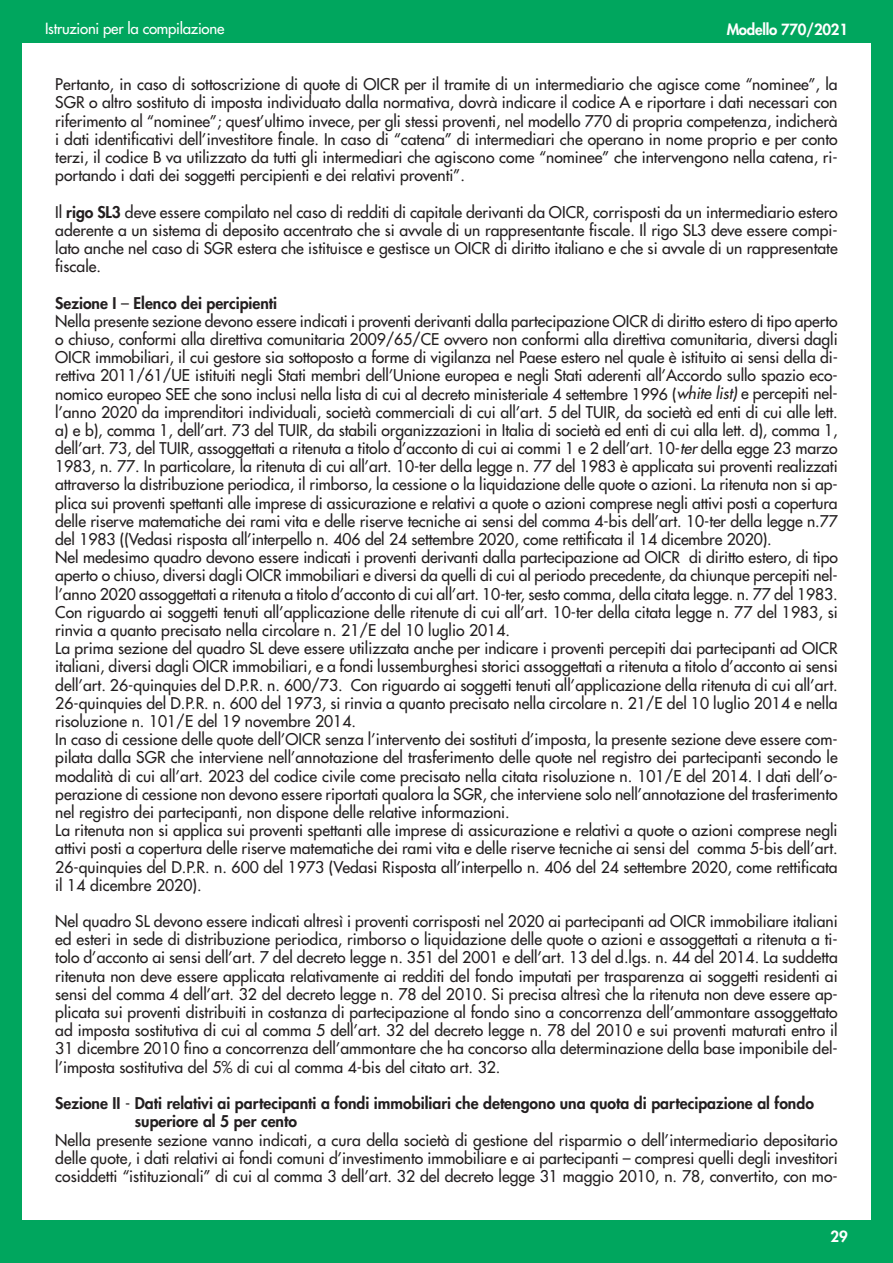
<style>
.page{position:relative;width:893px;height:1263px;background:#fff}
.page>*{position:absolute;margin:0;border:0;box-sizing:border-box;transform-origin:0 0}
.t1{font:15.75px/18.1px "Futura";color:#231f20;text-align:justify}
.t2{font:800 15.75px/18.1px "Futura";color:#231f20}
.t3{font:15px "Futura";letter-spacing:-.015em;color:#fff}
.t4{font:800 15px "Futura";letter-spacing:-.015em;color:#fff}
.s1{font-weight:800}
.s2{font-style:italic}
.s3{font-weight:400}
</style>
<div class="page">
<div style="left:0;top:43px;width:21px;height:1220px;background:#00a65e"></div>
<div style="left:872px;top:43px;width:21px;height:1177px;background:#00a65e"></div>
<div style="left:0;top:1220px;width:893px;height:43px;background:#00a65e"></div>
<div style="left:0;top:0;width:893px;height:43px;background:#00a65e"></div>
<p class="t3" style="left:45px;top:21px;width:181px">Istruzioni per la compilazione</p>
<p class="t4" style="left:727px;top:23px;width:123px">Modello 770/2021</p>
<p class="t1" style="left:55px;top:76px;width:784px">Pertanto, in caso di sottoscrizione di quote di OICR per il tramite di un intermediario che agisce come “nominee”, la SGR o altro sostituto di imposta individuato dalla normativa, dovrà indicare il codice A e riportare i dati necessari con riferimento al “nominee”; quest’ultimo invece, per gli stessi proventi, nel modello 770 di propria competenza, indicherà i dati identificativi dell’investitore finale. In caso di “catena” di intermediari che operano in nome proprio e per conto terzi, il codice B va utilizzato da tutti gli intermediari che agiscono come “nominee” che intervengono nella catena, ri&shy;portando i dati dei soggetti percipienti e dei relativi proventi”.</p>
<p class="t1" style="left:55px;top:204px;width:784px">Il <span class="s1">rigo SL3</span> deve essere compilato nel caso di redditi di capitale derivanti da OICR, corrisposti da un intermediario estero aderente a un sistema di deposito accentrato che si avvale di un rappresentante fiscale. Il rigo SL3 deve essere compi&shy;lato anche nel caso di SGR estera che istituisce e gestisce un OICR di diritto italiano e che si avvale di un rappresentate fiscale.</p>
<p class="t1" style="left:55px;top:295px;width:784px;text-align:left"><span class="s1">Sezione I</span> – <span class="s1">Elenco dei percipienti<br></span>Nella presente sezione devono essere indicati i proventi derivanti dalla partecipazione OICR di diritto estero di tipo aperto o chiuso, conformi alla direttiva comunitaria 2009/65/CE ovvero non conformi alla direttiva comunitaria, diversi dagli OICR immobiliari, il cui gestore sia sottoposto a forme di vigilanza nel Paese estero nel quale è istituito ai sensi della di&shy;rettiva 2011/61/UE istituiti negli Stati membri dell’Unione europea e negli Stati aderenti all’Accordo sullo spazio eco&shy;nomico europeo SEE che sono inclusi nella lista di cui al decreto ministeriale 4 settembre 1996 (<span class="s2">white list)</span>e percepiti nel&shy;l’anno 2020 da imprenditori individuali, società commerciali di cui all’art. 5 del TUIR, da società ed enti di cui alle lett. a) e b), comma 1, dell’art. 73 del TUIR, da stabili organizzazioni in Italia di società ed enti di cui alla lett. d), comma 1, dell’art. 73, del TUIR, assoggettati a ritenuta a titolo d’acconto di cui ai commi 1 e 2 dell’art. 10-<span class="s2">ter</span>della egge 23 marzo 1983, n. 77. In particolare, la ritenuta di cui all’art. 10-ter della legge n. 77 del 1983 è applicata sui proventi realizzati attraverso la distribuzione periodica, il rimborso, la cessione o la liquidazione delle quote o azioni. La ritenuta non si ap&shy;plica sui proventi spettanti alle imprese di assicurazione e relativi a quote o azioni comprese negli attivi posti a copertura delle riserve matematiche dei rami vita e delle riserve tecniche ai sensi del comma 4-bis dell’art. 10-ter della legge n.77 del 1983 ((Vedasi risposta all’interpello n. 406 del 24 settembre 2020, come rettificata il 14 dicembre 2020).<br>Nel medesimo quadro devono essere indicati i proventi derivanti dalla partecipazione ad OICR di diritto estero, di tipo aperto o chiuso, diversi dagli OICR immobiliari e diversi da quelli di cui al periodo precedente, da chiunque percepiti nel&shy;l’anno 2020 assoggettati a ritenuta a titolo d’acconto di cui all’art. 10-ter, sesto comma, della citata legge. n. 77 del 1983.<br>Con riguardo ai soggetti tenuti all’applicazione delle ritenute di cui all’art. 10-ter della citata legge n. 77 del 1983, si rinvia a quanto precisato nella circolare n. 21/E del 10 luglio 2014.<br>La prima sezione del quadro SL deve essere utilizzata anche per indicare i proventi percepiti dai partecipanti ad OICR italiani, diversi dagli OICR immobiliari, e a fondi lussemburghesi storici assoggettati a ritenuta a titolo d’acconto ai sensi dell’art. 26-quinquies del D.P.R. n. 600/73. Con riguardo ai soggetti tenuti all’applicazione della ritenuta di cui all’art.<br>26-quinquies del D.P.R. n. 600 del 1973, si rinvia a quanto precisato nella circolare n. 21/E del 10 luglio 2014 e nella risoluzione n. 101/E del 19 novembre 2014.<br>In caso di cessione delle quote dell’OICR senza l’intervento dei sostituti d’imposta, la presente sezione deve essere com&shy;pilata dalla SGR che interviene nell’annotazione del trasferimento delle quote nel registro dei partecipanti secondo le modalità di cui all’art. 2023 del codice civile come precisato nella citata risoluzione n. 101/E del 2014. I dati dell’o&shy;perazione di cessione non devono essere riportati qualora la SGR, che interviene solo nell’annotazione del trasferimento nel registro dei partecipanti, non dispone delle relative informazioni.<br>La ritenuta non si applica sui proventi spettanti alle imprese di assicurazione e relativi a quote o azioni comprese negli attivi posti a copertura delle riserve matematiche dei rami vita e delle riserve tecniche ai sensi del comma 5-bis dell’art.<br>26-quinquies del D.P.R. n. 600 del 1973 (Vedasi Risposta all’interpello n. 406 del 24 settembre 2020, come rettificata il 14 dicembre 2020).</p>
<p class="t1" style="left:55px;top:913px;width:784px">Nel quadro SL devono essere indicati altresì i proventi corrisposti nel 2020 ai partecipanti ad OICR immobiliare italiani ed esteri in sede di distribuzione periodica, rimborso o liquidazione delle quote o azioni e assoggettati a ritenuta a ti&shy;tolo d’acconto ai sensi dell’art. 7 del decreto legge n. 351 del 2001 e dell’art. 13 del d.lgs. n. 44 del 2014. La suddetta ritenuta non deve essere applicata relativamente ai redditi del fondo imputati per trasparenza ai soggetti residenti ai sensi del comma 4 dell’art. 32 del decreto legge n. 78 del 2010. Si precisa altresì che la ritenuta non deve essere ap&shy;plicata sui proventi distribuiti in costanza di partecipazione al fondo sino a concorrenza dell’ammontare assoggettato ad imposta sostitutiva di cui al comma 5 dell’art. 32 del decreto legge n. 78 del 2010 e sui proventi maturati entro il 31 dicembre 2010 fino a concorrenza dell’ammontare che ha concorso alla determinazione della base imponibile del&shy;l’imposta sostitutiva del 5% di cui al comma 4-bis del citato art. 32.</p>
<p class="t2" style="left:135px;top:1095px;width:681px;text-indent:-80px">Sezione II <span class="s3">-</span> Dati relativi ai partecipanti a fondi immobiliari che detengono una quota di partecipazione al fondo superiore al 5 per cento</p>
<p class="t1" style="left:55px;top:1132px;width:784px">Nella presente sezione vanno indicati, a cura della società di gestione del risparmio o dell’intermediario depositario delle quote, i dati relativi ai fondi comuni d’investimento immobiliare e ai partecipanti – compresi quelli degli investitori cosiddetti “istituzionali” di cui al comma 3 dell’art. 32 del decreto legge 31 maggio 2010, n. 78, convertito, con mo-</p>
<p class="t4" style="left:831px;top:1229px;width:19px">29</p>
</div>
